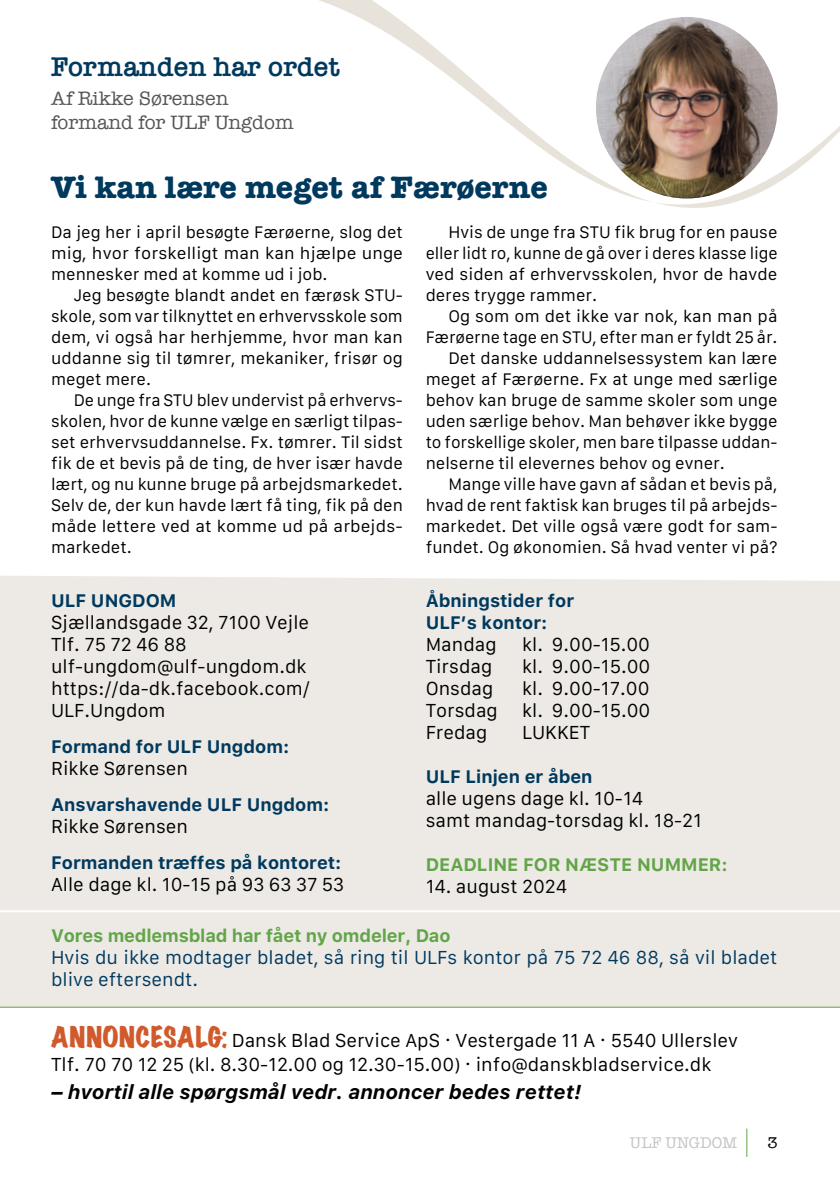
<style>
.page{position:relative;width:840px;height:1191px;background:#fff}
.page>*{position:absolute;margin:0;border:0;box-sizing:border-box;transform-origin:0 0}
.Rubrik{font:700 32px "American Typewriter";color:#00395e}
.Rubrik-2{font:600 28px "American Typewriter";color:#00395e}
.Brødtekst_UDEN{font:italic 700 20px "Galvji";color:#000}
.Rubrik-3{font:20px "American Typewriter";color:#585757}
.Brødtekst_UDEN-2{font:18px "Galvji";color:#000}
.Mellemrubrik{font:700 18px "Galvji";color:#00395e}
.Brødtekst_UDEN-3{font:18px/22px "Galvji";color:#00395e}
.Skriveskrift{font:18px "Galvji";color:#000}
.Mellemrubrik-2{font:700 18px "Galvji";letter-spacing:-.01em;color:#62a548}
.Brødtekst_UDEN-4{font:700 18px "Galvji";color:#00395e}
.Brødtekst_MED{font:16px/21px "Galvji";color:#000;text-align:justify}
.Brødtekst_UDEN-5{font:16px/21px "Galvji";letter-spacing:.005em;color:#000;text-align:justify}
.t1{font:16px "American Typewriter";color:#c5c5c5}
.t2{font:16px "American Typewriter";color:#000}
.s1{font-family:"Marker Felt";font-stretch:expanded;font-size:26px;color:#d05a2c}
</style>
<div class="page">
<svg style="left:319px;top:0;width:520px;height:208px"></svg>
<img style="left:595px;top:17px;width:182px;height:181px;border-radius:91px">
<svg style="left:746px;top:1128px;width:1px;height:29px"></svg>
<div style="left:0;top:576px;width:839px;height:430px;background:#edeae6"></div>
<hr style="left:0;top:1006px;width:839px;height:1px;background:#62a548">
<hr style="left:0;top:910px;width:839px;height:2px;background:#fff">
<p class="Rubrik-2" style="left:51px;top:45px;width:290px">Formanden har ordet</p>
<p class="Rubrik-3" style="left:51px;top:83px;width:179px">Af Rikke Sørensen</p>
<p class="Rubrik-3" style="left:51px;top:107px;width:244px">formand for ULF Ungdom</p>
<p class="Rubrik" style="left:51px;top:159px;width:498px">Vi kan lære meget af Færøerne</p>
<p class="Brødtekst_UDEN-5" style="left:51px;top:222px;width:353px">Da jeg her i april besøgte Færøerne, slog det mig, hvor forskelligt man kan hjælpe unge mennesker med at komme ud i job.</p>
<p class="Brødtekst_MED" style="left:51px;top:285px;width:353px;text-indent:23px">Jeg besøgte blandt andet en færøsk STU&shy;skole, som var tilknyttet en erhvervsskole som dem, vi også har herhjemme, hvor man kan uddanne sig til tømrer, mekaniker, frisør og meget mere.</p>
<p class="Brødtekst_MED" style="left:51px;top:390px;width:353px;text-indent:23px">De unge fra STU blev undervist på erhvervs&shy;skolen, hvor de kunne vælge en særligt tilpas&shy;set erhvervsuddannelse. Fx. tømrer. Til sidst fik de et bevis på de ting, de hver især havde lært, og nu kunne bruge på arbejdsmarkedet.<br>Selv de, der kun havde lært få ting, fik på den måde lettere ved at komme ud på arbejds&shy;markedet.</p>
<p class="Brødtekst_MED" style="left:425px;top:222px;width:353px;text-indent:23px">Hvis de unge fra STU fik brug for en pause eller lidt ro, kunne de gå over i deres klasse lige ved siden af erhvervsskolen, hvor de havde deres trygge rammer.</p>
<p class="Brødtekst_MED" style="left:425px;top:306px;width:353px;text-align:right">Og som om det ikke var nok, kan man på<br>Færøerne tage en STU, efter man er fyldt 25 år.</p>
<p class="Brødtekst_MED" style="left:425px;top:348px;width:353px;text-indent:23px">Det danske uddannelsessystem kan lære meget af Færøerne. Fx at unge med særlige behov kan bruge de samme skoler som unge uden særlige behov. Man behøver ikke bygge to forskellige skoler, men bare tilpasse uddan&shy;nelserne til elevernes behov og evner.</p>
<p class="Brødtekst_MED" style="left:425px;top:474px;width:353px;text-indent:23px">Mange ville have gavn af sådan et bevis på, hvad de rent faktisk kan bruges til på arbejds&shy;markedet. Det ville også være godt for sam&shy;fundet. Og økonomien. Så hvad venter vi på?</p>
<p class="Brødtekst_UDEN-4" style="left:425px;top:590px;width:150px">Åbningstider for</p>
<p class="Mellemrubrik" style="left:425px;top:612px;width:123px">ULF’s kontor:</p>
<p class="Brødtekst_UDEN-2" style="left:425px;top:634px;width:72px">Mandag</p>
<p class="Brødtekst_UDEN-2" style="left:522px;top:634px;width:129px">kl. 9.00-15.00</p>
<p class="Brødtekst_UDEN-2" style="left:425px;top:656px;width:68px">Tirsdag</p>
<p class="Brødtekst_UDEN-2" style="left:522px;top:656px;width:130px">kl. 9.00-15.00</p>
<p class="Brødtekst_UDEN-2" style="left:425px;top:678px;width:69px">Onsdag</p>
<p class="Brødtekst_UDEN-2" style="left:522px;top:678px;width:129px">kl. 9.00-17.00</p>
<p class="Brødtekst_UDEN-2" style="left:425px;top:700px;width:74px">Torsdag</p>
<p class="Brødtekst_UDEN-2" style="left:522px;top:700px;width:130px">kl. 9.00-15.00</p>
<p class="Brødtekst_UDEN-2" style="left:425px;top:722px;width:63px">Fredag</p>
<p class="Brødtekst_UDEN-2" style="left:522px;top:722px;width:69px">LUKKET</p>
<p class="Mellemrubrik" style="left:425px;top:766px;width:168px">ULF Linjen er åben</p>
<p class="Brødtekst_UDEN-2" style="left:425px;top:788px;width:219px">alle ugens dage kl. 10-14</p>
<p class="Brødtekst_UDEN-2" style="left:425px;top:810px;width:277px">samt mandag-torsdag kl. 18-21</p>
<p class="Mellemrubrik-2" style="left:425px;top:854px;width:303px">DEADLINE FOR NÆSTE NUMMER:</p>
<p class="Brødtekst_UDEN-2" style="left:425px;top:876px;width:143px">14. august 2024</p>
<p class="Mellemrubrik-2" style="left:51px;top:925px;width:401px">Vores medlemsblad har fået ny omdeler, Dao</p>
<p class="Brødtekst_UDEN-3" style="left:51px;top:947px;width:727px">Hvis du ikke modtager bladet, så ring til ULFs kontor på 75 72 46 88, så vil bladet blive eftersendt.</p>
<p class="Mellemrubrik" style="left:51px;top:590px;width:127px">ULF UNGDOM</p>
<p class="Brødtekst_UDEN-2" style="left:51px;top:612px;width:259px">Sjællandsgade 32, 7100 Vejle</p>
<p class="Brødtekst_UDEN-2" style="left:51px;top:634px;width:137px">Tlf. 75 72 46 88</p>
<p class="Brødtekst_UDEN-2" style="left:51px;top:656px;width:257px">ulf-ungdom@ulf-ungdom.dk</p>
<p class="Brødtekst_UDEN-2" style="left:51px;top:678px;width:260px">https://da-dk.facebook.com/</p>
<p class="Brødtekst_UDEN-2" style="left:51px;top:700px;width:116px">ULF.Ungdom</p>
<p class="Mellemrubrik" style="left:51px;top:736px;width:240px">Formand for ULF Ungdom:</p>
<p class="Brødtekst_UDEN-2" style="left:51px;top:758px;width:138px">Rikke Sørensen</p>
<p class="Mellemrubrik" style="left:51px;top:794px;width:280px">Ansvarshavende ULF Ungdom:</p>
<p class="Brødtekst_UDEN-2" style="left:51px;top:816px;width:138px">Rikke Sørensen</p>
<p class="Mellemrubrik" style="left:51px;top:852px;width:292px">Formanden træffes på kontoret:</p>
<p class="Brødtekst_UDEN-2" style="left:51px;top:874px;width:294px">Alle dage kl. 10-15 på 93 63 37 53</p>
<p class="Skriveskrift" style="left:51px;top:1030px;width:688px"><span class="s1">ANNONCESALG:</span> Dansk Blad Service ApS · Vestergade 11 A · 5540 Ullerslev</p>
<p class="Brødtekst_UDEN-2" style="left:51px;top:1054px;width:661px">Tlf. 70 70 12 25 (kl. 8.30-12.00 og 12.30-15.00) · info@danskbladservice.dk</p>
<p class="Brødtekst_UDEN" style="left:51px;top:1080px;width:531px">– hvortil alle spørgsmål vedr. annoncer bedes rettet!</p>
<p class="t1" style="left:629px;top:1130px;width:109px">ULF UNGDOM</p>
<p class="t2" style="left:767px;top:1130px;width:12px">3</p>
</div>
